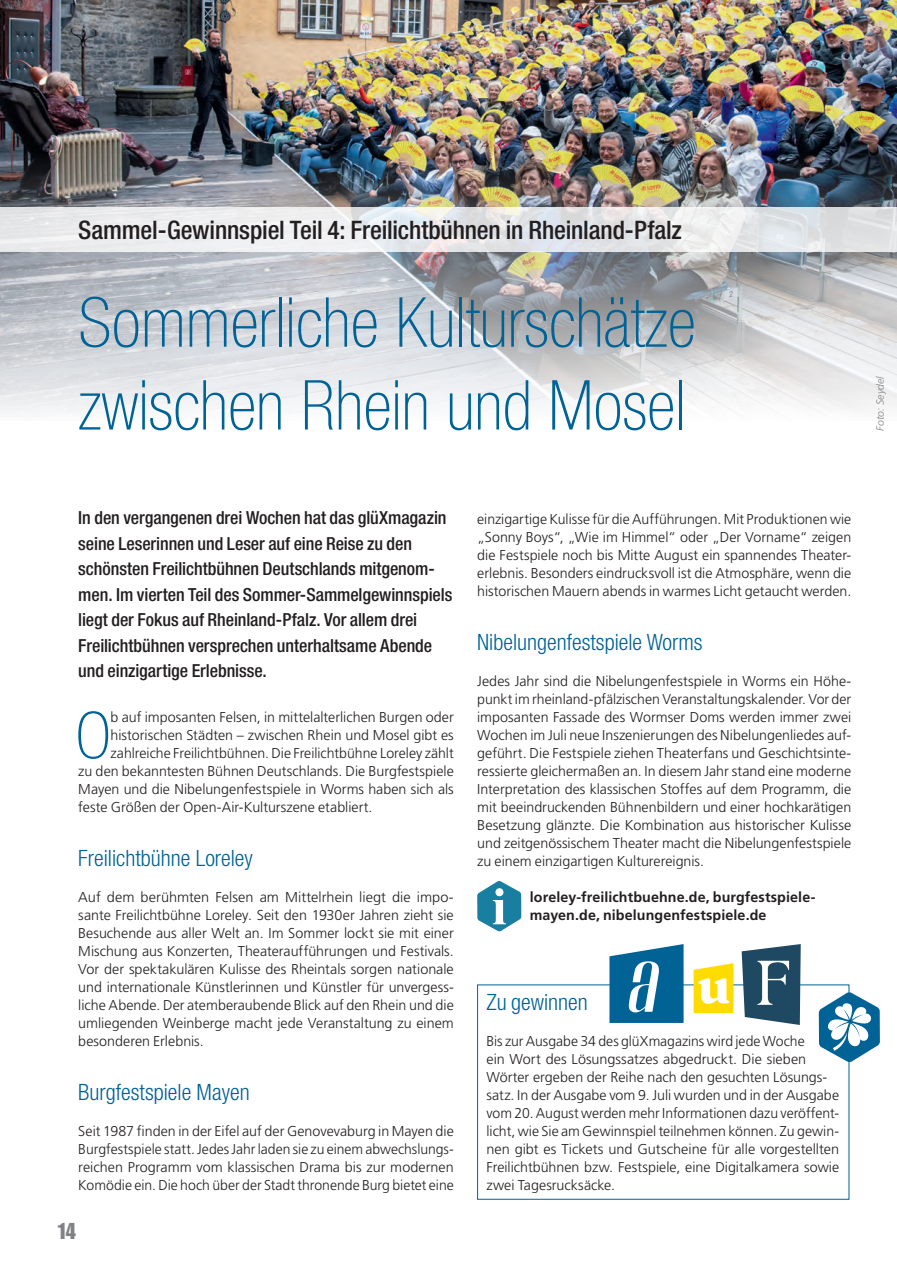
<style>
.page{position:relative;width:897px;height:1267px;background:#fff}
.page>*{position:absolute;margin:0;border:0;box-sizing:border-box;transform-origin:0 0}
.Headline_46pt__Standard{font:100 condensed 69px/82.8px "Helvetica Neue LT Pro";color:#006295}
.Fließtext__Initial{font:100 condensed 64.65px "Helvetica Neue LT Pro";color:#006295}
.Dachzeile__Standard{font:500 condensed 25.5px "Helvetica Neue LT Pro";letter-spacing:-.005em;color:#231f20}
.Zwischenüberschrift{font:300 condensed 22.5px "Helvetica Neue LT Pro";color:#006295}
.Fließtext{font:300 condensed 22.5px "Helvetica Neue LT Std";color:#006295}
.t1{font:22.5px "Impact LT Std";color:#808285}
.Anlauf{font:500 condensed 18px/25.5px "Helvetica Neue LT Pro";letter-spacing:-.005em;color:#231f20}
.Fließtext-2{font:300 14.25px/18px "Frutiger LT Pro";color:#231f20;text-align:justify}
.Fließtext__Initial-2{font:300 14.25px "Frutiger LT Pro";color:#231f20}
.Fließtext__ohne_Abstand{font:700 14.25px/18px "Frutiger LT Pro";letter-spacing:.01em;color:#231f20}
.Fotonachweis{font:italic 300 10.5px "Frutiger LT Std";color:#808285}
</style>
<div class="page">
<img style="left:0;top:0;width:896px;height:412px">
<svg style="left:0;top:208px;width:896px;height:44px;fill:#e8eaec"></svg>
<svg style="left:477px;top:881px;width:44px;height:50px"></svg>
<svg style="left:818px;top:992px;width:61px;height:70px"></svg>
<svg style="left:693px;top:963px;width:40px;height:50px"></svg>
<svg style="left:741px;top:944px;width:59px;height:80px"></svg>
<svg style="left:609px;top:944px;width:74px;height:78px"></svg>
<p class="Dachzeile__Standard" style="left:78px;top:214px;width:605px">Sammel-Gewinnspiel Teil 4: Freilichtbühnen in Rheinland-Pfalz</p>
<p class="Headline_46pt__Standard" style="left:78px;top:281px;width:618px">Sommerliche Kulturschätze zwischen Rhein und Mosel</p>
<p class="Fotonachweis" style="left:874px;top:430px;width:56px;rotate:-90deg">Foto: Seydel</p>
<p class="Anlauf" style="left:78px;top:504px;width:375px">In den vergangenen drei Wochen hat das glüXmagazin seine Leserinnen und Leser auf eine Reise zu den schönsten Freilichtbühnen Deutschlands mitgenom&shy;men. Im vierten Teil des Sommer-Sammelgewinnspiels liegt der Fokus auf Rheinland-Pfalz. Vor allem drei Freilichtbühnen versprechen unterhaltsame Abende und einzigartige Erlebnisse.</p>
<p class="Fließtext__Initial" style="left:76px;top:698px;width:36px">O</p>
<p class="Fließtext__Initial-2" style="left:111px;top:708px;width:344px">b auf imposanten Felsen, in mittelalterlichen Burgen oder</p>
<p class="Fließtext__Initial-2" style="left:111px;top:726px;width:344px">historischen Städten – zwischen Rhein und Mosel gibt es</p>
<p class="Fließtext__Initial-2" style="left:111px;top:744px;width:344px">zahlreiche Freilichtbühnen. Die Freilichtbühne Loreley zählt</p>
<p class="Fließtext__Initial-2" style="left:78px;top:762px;width:377px">zu den bekanntesten Bühnen Deutschlands. Die Burgfestspiele</p>
<p class="Fließtext__Initial-2" style="left:78px;top:780px;width:377px">Mayen und die Nibelungenfestspiele in Worms haben sich als</p>
<p class="Fließtext__Initial-2" style="left:78px;top:798px;width:296px">feste Größen der Open-Air-Kulturszene etabliert.</p>
<p class="Zwischenüberschrift" style="left:78px;top:845px;width:176px">Freilichtbühne Loreley</p>
<p class="Fließtext-2" style="left:78px;top:888px;width:377px">Auf dem berühmten Felsen am Mittelrhein liegt die impo&shy;sante Freilichtbühne Loreley. Seit den 1930er Jahren zieht sie Besuchende aus aller Welt an. Im Sommer lockt sie mit einer Mischung aus Konzerten, Theateraufführungen und Festivals.<br>Vor der spektakulären Kulisse des Rheintals sorgen nationale und internationale Künstlerinnen und Künstler für unvergess&shy;liche Abende. Der atemberaubende Blick auf den Rhein und die umliegenden Weinberge macht jede Veranstaltung zu einem besonderen Erlebnis.</p>
<p class="Zwischenüberschrift" style="left:78px;top:1079px;width:173px">Burgfestspiele Mayen</p>
<p class="Fließtext-2" style="left:78px;top:1122px;width:377px">Seit 1987 finden in der Eifel auf der Genovevaburg in Mayen die Burgfestspiele statt. Jedes Jahr laden sie zu einem abwechslungs&shy;reichen Programm vom klassischen Drama bis zur modernen Komödie ein. Die hoch über der Stadt thronende Burg bietet eine</p>
<h3 class="t1" style="left:57px;top:1218px;width:21px">14</h3>
<p class="Fließtext-2" style="left:477px;top:510px;width:375px">einzigartige Kulisse für die Aufführungen. Mit Produktionen wie „Sonny Boys“, „Wie im Himmel“ oder „Der Vorname“ zeigen die Festspiele noch bis Mitte August ein spannendes Theater&shy;erlebnis. Besonders eindrucksvoll ist die Atmosphäre, wenn die historischen Mauern abends in warmes Licht getaucht werden.</p>
<p class="Zwischenüberschrift" style="left:477px;top:629px;width:227px">Nibelungenfestspiele Worms</p>
<p class="Fließtext-2" style="left:477px;top:672px;width:375px">Jedes Jahr sind die Nibelungenfestspiele in Worms ein Höhe&shy;punkt im rheinland-pfälzischen Veranstaltungskalender. Vor der imposanten Fassade des Wormser Doms werden immer zwei Wochen im Juli neue Inszenierungen des Nibelungenliedes auf&shy;geführt. Die Festspiele ziehen Theaterfans und Geschichtsinte&shy;ressierte gleichermaßen an. In diesem Jahr stand eine moderne Interpretation des klassischen Stoffes auf dem Programm, die mit beeindruckenden Bühnenbildern und einer hochkarätigen Besetzung glänzte. Die Kombination aus historischer Kulisse und zeitgenössischem Theater macht die Nibelungenfestspiele zu einem einzigartigen Kulturereignis.</p>
<p class="Fließtext__ohne_Abstand" style="left:529px;top:888px;width:287px">loreley-freilichtbuehne.de, burgfestspiele&shy;mayen.de, nibelungenfestspiele.de</p>
<p class="Fließtext" style="left:486px;top:989px;width:103px">Zu gewinnen</p>
<p class="Fließtext-2" style="left:486px;top:1032px;width:354px;text-align:left">Bis zur Ausgabe 34 des glüXmagazins wird jede Woche<br>ein Wort des Lösungssatzes abgedruckt. Die sieben Wörter ergeben der Reihe nach den gesuchten Lösungs&shy;satz. In der Ausgabe vom 9. Juli wurden und in der Ausgabe vom 20. August werden mehr Informationen dazu veröffent&shy;licht, wie Sie am Gewinnspiel teilnehmen können. Zu gewin&shy;nen gibt es Tickets und Gutscheine für alle vorgestellten Freilichtbühnen bzw. Festspiele, eine Digitalkamera sowie zwei Tagesrucksäcke.</p>
</div>
